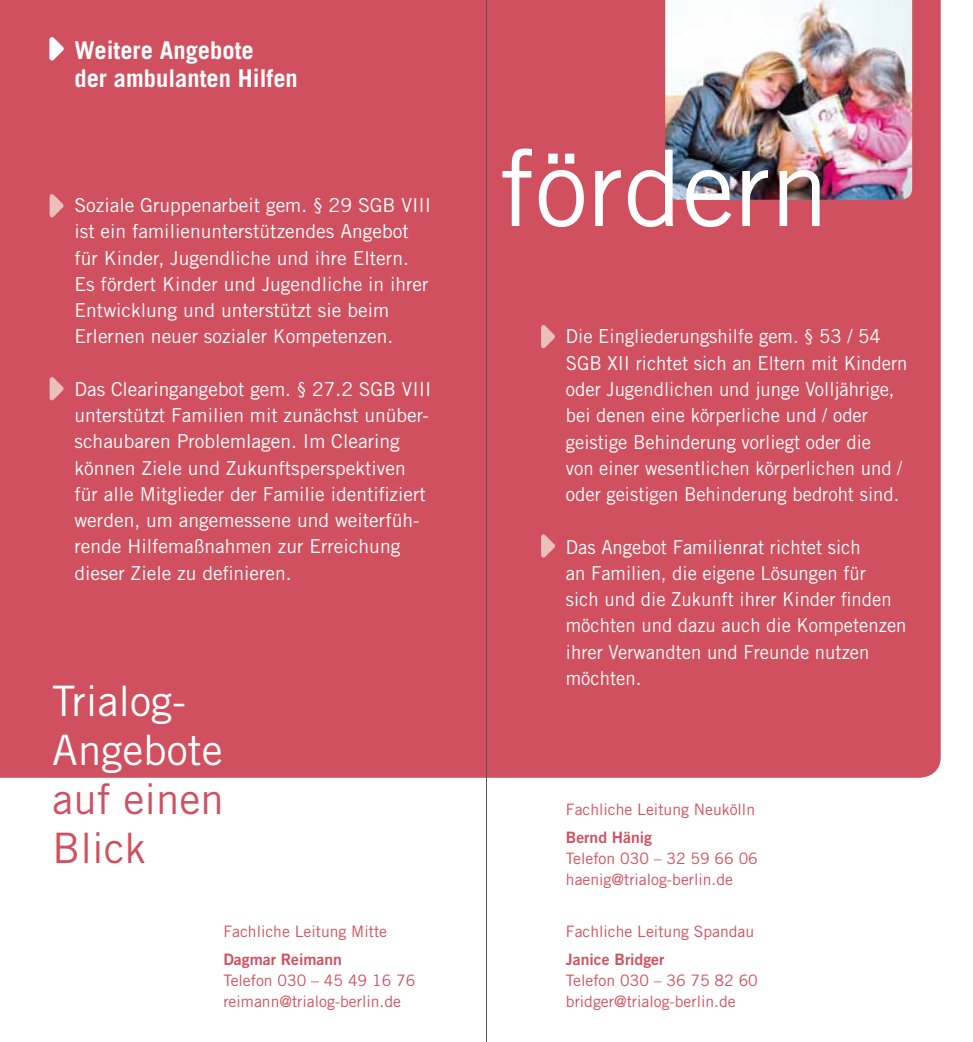
<style>
.page{position:relative;width:973px;height:1042px;background:#fff}
.page>*{position:absolute;margin:0;border:0;box-sizing:border-box;transform-origin:0 0}
.t1{font:105.88px "Trade Gothic";color:#fff}
.t2{font:42px/49px "Trade Gothic";color:#fff}
.t3{font:42px/49px "Trade Gothic";color:#d1505f}
.t4{font:700 24.5px/28px "Trade Gothic";color:#fff}
.t5{font:19.25px/26.2px "Trade Gothic";color:#fff}
.t6{font:19.25px/26.2px "Trade Gothic";color:#fff;scale:.96 1}
.t7{font:15.75px/21px "Trade Gothic";color:#d1505f}
.t8{font:15.75px "Trade Gothic Bold Two";color:#d1505f}
</style>
<div class="page">
<div style="left:0;top:0;width:940px;height:778px;background:#d1505f"></div>
<img style="left:665px;top:0;width:247px;height:200px">
<svg style="left:50px;top:37px;width:13px;height:23px"></svg>
<svg style="left:50px;top:194px;width:13px;height:23px"></svg>
<svg style="left:50px;top:377px;width:13px;height:23px"></svg>
<svg style="left:541px;top:325px;width:14px;height:23px"></svg>
<svg style="left:541px;top:534px;width:14px;height:23px"></svg>
<hr style="left:486px;top:0;width:1px;height:1042px;background:#58585a">
<p class="t4" style="left:74px;top:35px;width:225px">Weitere Angebote<br>der ambulanten Hilfen</p>
<p class="t5" style="left:74px;top:192px;width:358px">Soziale Gruppenarbeit gem. § 29 SGB VIII ist ein familienunterstützendes Angebot für Kinder, Jugendliche und ihre Eltern.<br>Es fördert Kinder und Jugendliche in ihrer Entwicklung und unterstützt sie beim Erlernen neuer sozialer Kompetenzen.</p>
<p class="t5" style="left:74px;top:376px;width:358px">Das Clearingangebot gem. § 27.2 SGB VIII unterstützt Familien mit zunächst unüber&shy;schaubaren Problemlagen. Im Clearing können Ziele und Zukunftsperspektiven für alle Mitglieder der Familie identifiziert werden, um angemessene und weiterfüh&shy;rende Hilfemaßnahmen zur Erreichung dieser Ziele zu definieren.</p>
<h2 class="t2" style="left:52px;top:675px;width:172px">Trialog-<br>Angebote</h2>
<h2 class="t3" style="left:52px;top:773px;width:173px">auf einen<br>Blick</h2>
<p class="t7" style="left:223px;top:921px;width:165px">Fachliche Leitung Mitte</p>
<p class="t8" style="left:223px;top:950px;width:120px">Dagmar Reimann</p>
<p class="t7" style="left:223px;top:970px;width:193px">Telefon 030 – 45 49 16 76 reimann@trialog-berlin.de</p>
<h1 class="t1" style="left:499px;top:124px;width:331px">fördern</h1>
<p class="t6" style="left:566px;top:323px;width:357px">Die Eingliederungshilfe gem. § 53 / 54<br>SGB XII richtet sich an Eltern mit Kindern oder Jugendlichen und junge Volljährige, bei denen eine körperliche und / oder geistige Behinderung vorliegt oder die<br>von einer wesentlichen körperlichen und / oder geistigen Behinderung bedroht sind.</p>
<p class="t6" style="left:566px;top:533px;width:356px">Das Angebot Familienrat richtet sich<br>an Familien, die eigene Lösungen für<br>sich und die Zukunft ihrer Kinder finden möchten und dazu auch die Kompetenzen ihrer Verwandten und Freunde nutzen möchten.</p>
<p class="t7" style="left:566px;top:798px;width:191px">Fachliche Leitung Neukölln</p>
<p class="t8" style="left:566px;top:827px;width:88px">Bernd Hänig</p>
<p class="t7" style="left:566px;top:847px;width:193px">Telefon 030 – 32 59 66 06 haenig@trialog-berlin.de</p>
<p class="t7" style="left:566px;top:921px;width:190px">Fachliche Leitung Spandau</p>
<p class="t8" style="left:566px;top:950px;width:100px">Janice Bridger</p>
<p class="t7" style="left:566px;top:970px;width:193px">Telefon 030 – 36 75 82 60 bridger@trialog-berlin.de</p>
</div>
